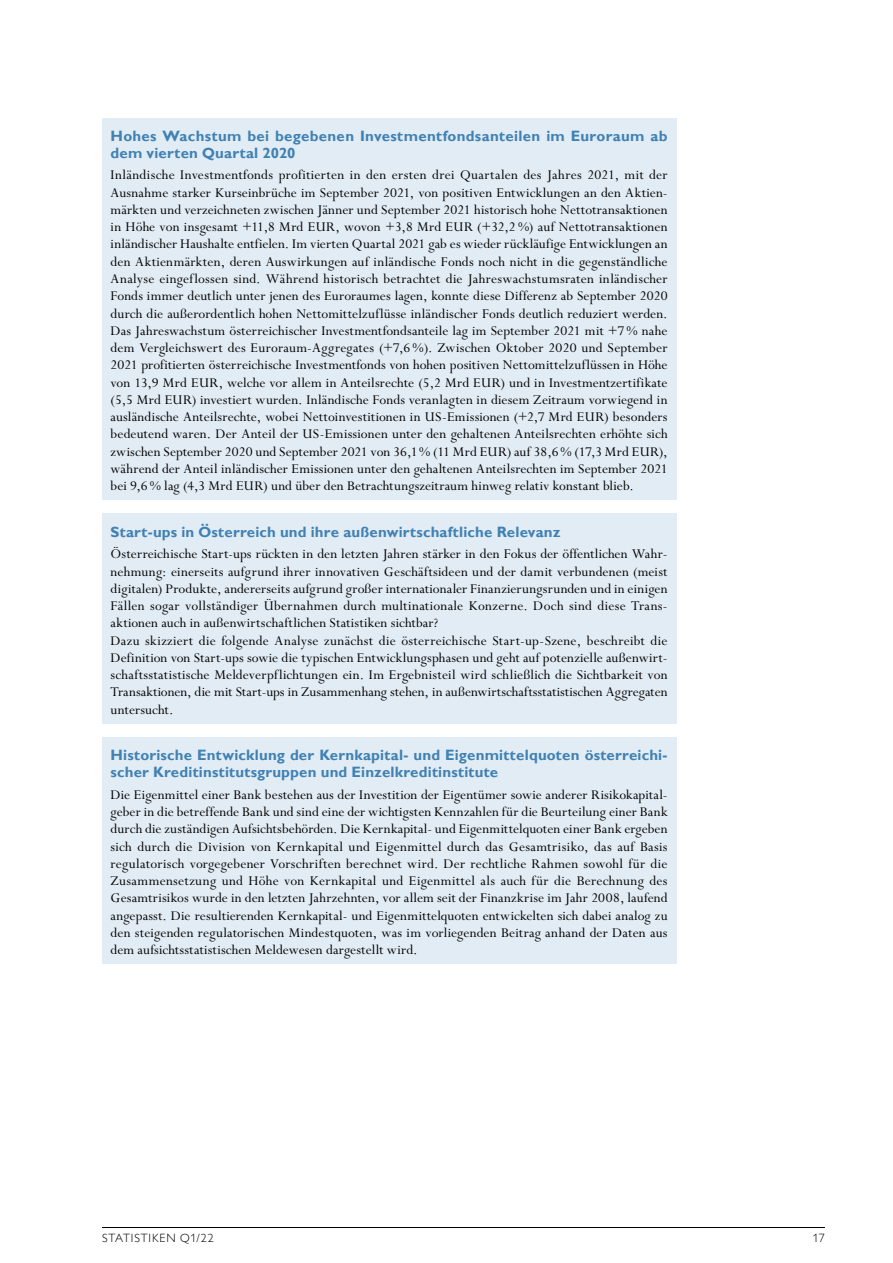
<style>
.page{position:relative;width:893px;height:1263px;background:#fff}
.page>*{position:absolute;margin:0;border:0;box-sizing:border-box;transform-origin:0 0}
.t1{font:15px/17.2px "Perpetua Std";letter-spacing:.01em;color:#000;text-align:justify}
.t2{font:700 15px/17px "Gill Sans MT Pro";letter-spacing:.01em;color:#4081b3}
.t3{font:300 12px "Gill Sans MT Pro";letter-spacing:.07em;color:#000}
</style>
<div class="page">
<hr style="left:102px;top:1227px;width:723px;height:1px;background:#000">
<div style="left:102px;top:118px;width:574px;height:53px;background:#e2ecf4"></div>
<div style="left:102px;top:160px;width:574px;height:340px;background:#e2ecf4"></div>
<div style="left:102px;top:514px;width:574px;height:36px;background:#e2ecf4"></div>
<div style="left:102px;top:539px;width:574px;height:98px;background:#e2ecf4"></div>
<div style="left:102px;top:625px;width:574px;height:98px;background:#e2ecf4"></div>
<div style="left:102px;top:737px;width:574px;height:54px;background:#e2ecf4"></div>
<div style="left:102px;top:780px;width:574px;height:184px;background:#e2ecf4"></div>
<p class="t2" style="left:111px;top:127px;width:558px">Hohes Wachstum bei begebenen Investmentfondsanteilen im Euroraum ab dem vierten Quartal 2020</p>
<p class="t1" style="left:111px;top:167px;width:559px">Inländische Investmentfonds profitierten in den ersten drei Quartalen des Jahres 2021, mit der Ausnahme starker Kurseinbrüche im September 2021, von positiven Entwicklungen an den Aktien&shy;märkten und verzeichneten zwischen Jänner und September 2021 historisch hohe Nettotransaktionen in Höhe von insgesamt +11,8 Mrd EUR, wovon +3,8 Mrd EUR (+32,2 %) auf Nettotransaktionen inländischer Haushalte entfielen. Im vierten Quartal 2021 gab es wieder rückläufige Entwicklungen an den Aktienmärkten, deren Auswirkungen auf inländische Fonds noch nicht in die gegenständliche Analyse eingeflossen sind. Während historisch betrachtet die Jahreswachstumsraten inländischer Fonds immer deutlich unter jenen des Euroraumes lagen, konnte diese Differenz ab September 2020 durch die außerordentlich hohen Nettomittelzuflüsse inländischer Fonds deutlich reduziert werden.<br>Das Jahreswachstum österreichischer Investmentfondsanteile lag im September 2021 mit +7 % nahe dem Vergleichswert des Euroraum-Aggregates (+7,6 %). Zwischen Oktober 2020 und September 2021 profitierten österreichische Investmentfonds von hohen positiven Nettomittelzuflüssen in Höhe von 13,9 Mrd EUR, welche vor allem in Anteilsrechte (5,2 Mrd EUR) und in Investmentzertifikate (5,5 Mrd EUR) investiert wurden. Inländische Fonds veranlagten in diesem Zeitraum vorwiegend in ausländische Anteilsrechte, wobei Nettoinvestitionen in US-Emissionen (+2,7 Mrd EUR) besonders bedeutend waren. Der Anteil der US-Emissionen unter den gehaltenen Anteilsrechten erhöhte sich zwischen September 2020 und September 2021 von 36,1% (11 Mrd EUR) auf 38,6 % (17,3 Mrd EUR), während der Anteil inländischer Emissionen unter den gehaltenen Anteilsrechten im September 2021 bei 9,6 % lag (4,3 Mrd EUR) und über den Betrachtungszeitraum hinweg relativ konstant blieb.</p>
<p class="t2" style="left:111px;top:523px;width:452px">Start-ups in Österreich und ihre außenwirtschaftliche Relevanz</p>
<p class="t1" style="left:111px;top:546px;width:559px;text-align:left">Österreichische Start-ups rückten in den letzten Jahren stärker in den Fokus der öffentlichen Wahr&shy;nehmung: einerseits aufgrund ihrer innovativen Geschäftsideen und der damit verbundenen (meist digitalen) Produkte, andererseits aufgrund großer internationaler Finanzierungsrunden und in einigen Fällen sogar vollständiger Übernahmen durch multinationale Konzerne. Doch sind diese Trans&shy;aktionen auch in außenwirtschaftlichen Statistiken sichtbar?<br>Dazu skizziert die folgende Analyse zunächst die österreichische Start-up-Szene, beschreibt die Definition von Start-ups sowie die typischen Entwicklungsphasen und geht auf potenzielle außenwirt&shy;schaftsstatistische Meldeverpflichtungen ein. Im Ergebnisteil wird schließlich die Sichtbarkeit von Transaktionen, die mit Start-ups in Zusammenhang stehen, in außenwirtschaftsstatistischen Aggregaten untersucht.</p>
<p class="t2" style="left:111px;top:746px;width:559px">Historische Entwicklung der Kernkapital- und Eigenmittelquoten österreichi&shy;scher Kreditinstitutsgruppen und Einzelkreditinstitute</p>
<p class="t1" style="left:111px;top:786px;width:559px">Die Eigenmittel einer Bank bestehen aus der Investition der Eigentümer sowie anderer Risikokapital&shy;geber in die betreffende Bank und sind eine der wichtigsten Kennzahlen für die Beurteilung einer Bank durch die zuständigen Aufsichtsbehörden. Die Kernkapital- und Eigenmittelquoten einer Bank ergeben sich durch die Division von Kernkapital und Eigenmittel durch das Gesamtrisiko, das auf Basis regulatorisch vorgegebener Vorschriften berechnet wird. Der rechtliche Rahmen sowohl für die Zusammensetzung und Höhe von Kernkapital und Eigenmittel als auch für die Berechnung des Gesamtrisikos wurde in den letzten Jahrzehnten, vor allem seit der Finanzkrise im Jahr 2008, laufend angepasst. Die resultierenden Kernkapital- und Eigenmittelquoten entwickelten sich dabei analog zu den steigenden regulatorischen Mindestquoten, was im vorliegenden Beitrag anhand der Daten aus dem aufsichtsstatistischen Meldewesen dargestellt wird.</p>
<p class="t3" style="left:102px;top:1231px;width:113px">STATISTIKEN Q1/22</p>
<p class="t3" style="left:813px;top:1231px;width:14px">17</p>
</div>
